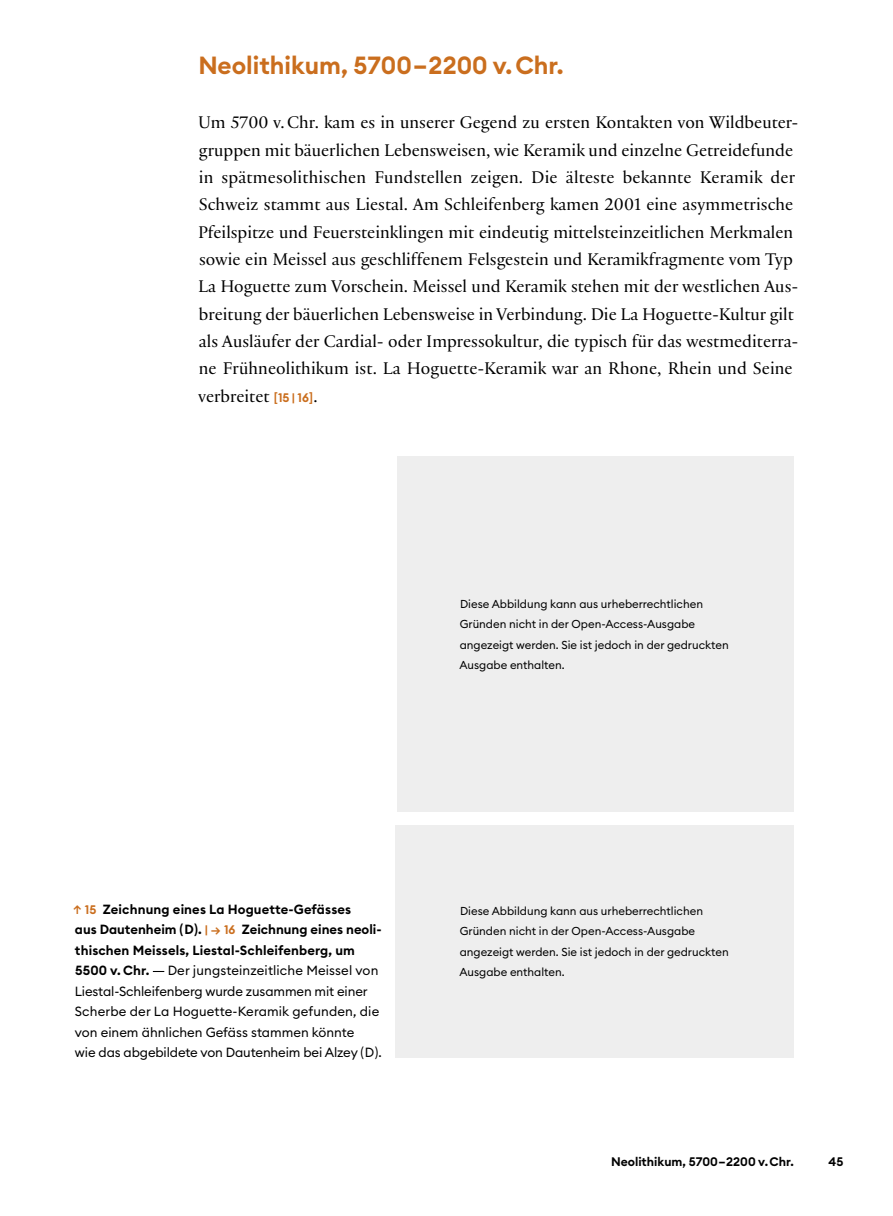
<style>
.page{position:relative;width:893px;height:1216px;background:#fff}
.page>*{position:absolute;margin:0;border:0;box-sizing:border-box;transform-origin:0 0}
.Titel_2{font:600 24.5px "Euclid Circular B";color:#ca6e1e}
.GT_ohne_Einzug{font:18.2px/27.3px "Practice";color:#000}
.Abb_Legende_fett{font:13.12px/20.5px "Euclid Circular B";letter-spacing:-.005em;color:#000}
.Abb_Legende_fett-2{font:600 13.12px/20.5px "Euclid Circular B";letter-spacing:.01em;color:#000}
.t1{font:600 12.25px "Euclid Circular B";color:#000}
.Beschriftung_6-5Pt{font:11.38px/20.5px "Euclid Circular B";color:#000}
.s1{font-family:"Euclid Circular B";font-weight:600;font-size:12.25px;color:#ca6e1e}
.s2{font-size:12.25px;color:#ca6e1e}
</style>
<div class="page">
<div style="left:397px;top:456px;width:397px;height:355px;background:#eee"></div>
<div style="left:396px;top:825px;width:398px;height:232px;background:#eee"></div>
<h2 class="Titel_2" style="left:198px;top:49px;width:367px">Neolithikum, 5700–2200 v. Chr.</h2>
<p class="GT_ohne_Einzug" style="left:198px;top:108px;width:602px">Um 5700 v. Chr. kam es in unserer Gegend zu ersten Kontakten von Wildbeuter&shy;gruppen mit bäuerlichen Lebensweisen, wie Keramik und einzelne Getreidefunde in spätmesolithischen Fundstellen zeigen. Die älteste bekannte Keramik der Schweiz stammt aus Liestal. Am Schleifenberg kamen 2001 eine asymmetrische Pfeilspitze und Feuersteinklingen mit eindeutig mittelsteinzeitlichen Merkmalen sowie ein Meissel aus geschliffenem Felsgestein und Keramikfragmente vom Typ La Hoguette zum Vorschein. Meissel und Keramik stehen mit der westlichen Aus&shy;breitung der bäuerlichen Lebensweise in Verbindung. Die La Hoguette-Kultur gilt als Ausläufer der Cardial- oder Impressokultur, die typisch für das westmediterra&shy;ne Frühneolithikum ist. La Hoguette-Keramik war an Rhone, Rhein und Seine verbreitet <span class="s1">[15 | 16]</span>.</p>
<p class="Beschriftung_6-5Pt" style="left:459px;top:593px;width:271px">Diese Abbildung kann aus urheberrechtlichen Gründen nicht in der Open-Access-Ausgabe angezeigt werden. Sie ist jedoch in der gedruckten Ausgabe enthalten.</p>
<p class="Abb_Legende_fett-2" style="left:73px;top:898px;width:279px"><span class="s2">↑ 15</span> Zeichnung eines La Hoguette-Gefässes</p>
<p class="Abb_Legende_fett-2" style="left:75px;top:919px;width:308px">aus Dautenheim (D). <span class="s2">| → 16</span> Zeichnung eines neoli&shy;thischen Meissels, Liestal-Schleifenberg, um<br>5500 v. Chr.</p>
<p class="Abb_Legende_fett" style="left:75px;top:960px;width:308px;text-indent:93px">Der jungsteinzeitliche Meissel von Liestal-Schleifenberg wurde zusammen mit einer Scherbe der La Hoguette-Keramik gefunden, die von einem ähnlichen Gefäss stammen könnte<br>wie das abgebildete von Dautenheim bei Alzey (D).</p>
<p class="Beschriftung_6-5Pt" style="left:459px;top:900px;width:271px">Diese Abbildung kann aus urheberrechtlichen Gründen nicht in der Open-Access-Ausgabe angezeigt werden. Sie ist jedoch in der gedruckten Ausgabe enthalten.</p>
<p class="t1" style="left:611px;top:1153px;width:184px">Neolithikum, 5700–2200 v. Chr.</p>
<p class="t1" style="left:828px;top:1153px;width:16px">45</p>
</div>
